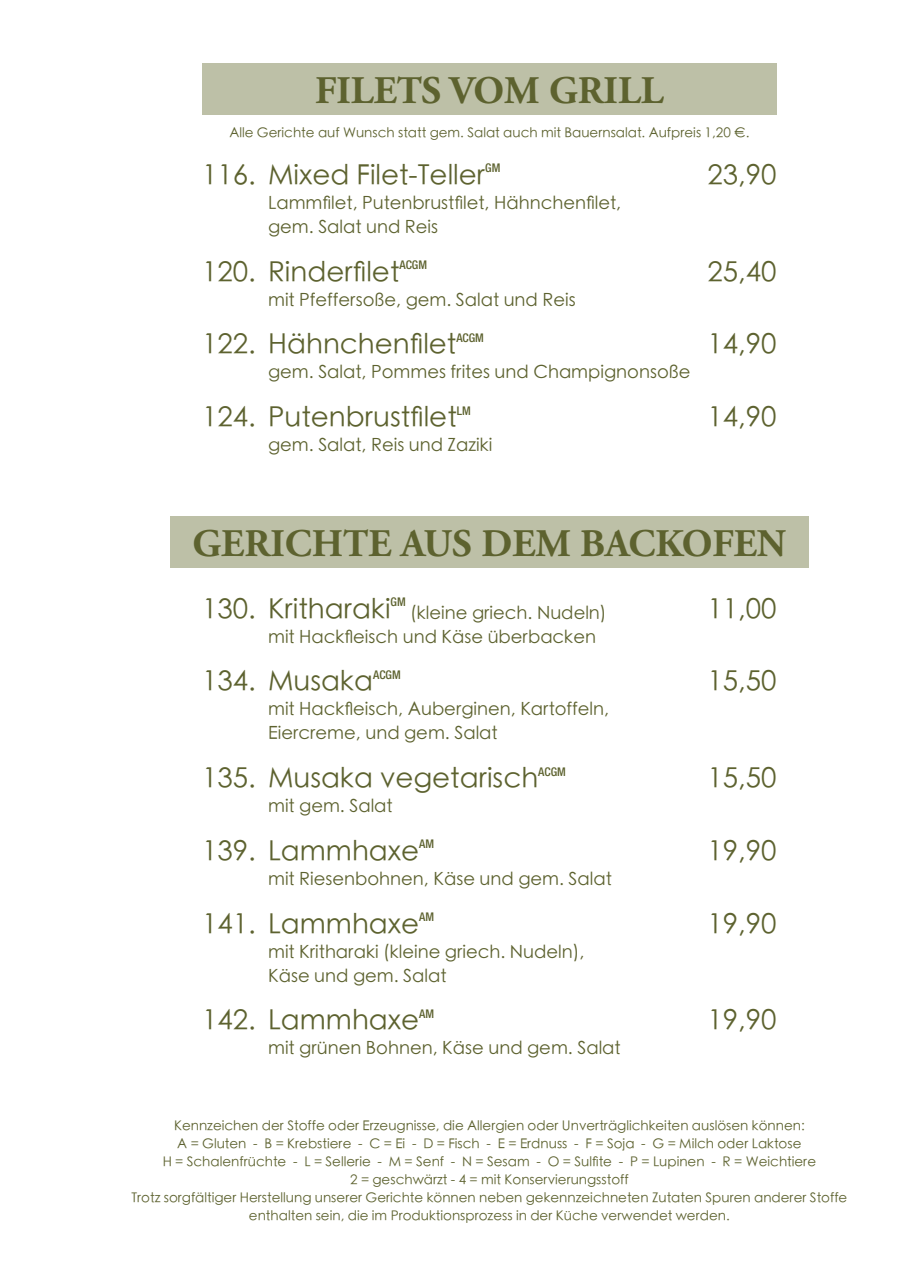
<style>
.page{position:relative;width:915px;height:1263px;background:#fff}
.page>*{position:absolute;margin:0;border:0;box-sizing:border-box;transform-origin:0 0}
.t1{font:700 39px "Adobe Garamond Pro";color:#5d622f}
.t2{font:300 27.75px "ST Heiti SC";color:#5d622f}
.t3{font:300 18px/24px "ST Heiti SC";color:#5d622f}
.t4{font:300 13.5px/18px "ST Heiti SC";color:#5d622f;text-align:center}
.t5{font:500 condensed 12px "Helvetica Neue";color:#5d622f}
</style>
<div class="page">
<div style="left:170px;top:517px;width:638px;height:51px;background:#bdc0a7"></div>
<div style="left:202px;top:64px;width:574px;height:51px;background:#bdc0a7"></div>
<h1 class="t1" style="left:315px;top:68px;width:350px">FILETS VOM GRILL</h1>
<p class="t4" style="left:229px;top:123px;width:521px">Alle Gerichte auf Wunsch statt gem. Salat auch mit Bauernsalat. Aufpreis 1,20 €.</p>
<h2 class="t2" style="left:202px;top:152px;width:284px">116. Mixed Filet-Teller</h2>
<p class="t5" style="left:485px;top:161px;width:17px">GM</p>
<h2 class="t2" style="left:707px;top:152px;width:71px">23,90</h2>
<h3 class="t3" style="left:268px;top:189px;width:354px">Lammfilet, Putenbrustfilet, Hähnchenfilet, gem. Salat und Reis</h3>
<h2 class="t2" style="left:202px;top:249px;width:199px">120. Rinderfilet</h2>
<p class="t5" style="left:399px;top:258px;width:29px">ACGM</p>
<h2 class="t2" style="left:707px;top:249px;width:71px">25,40</h2>
<h3 class="t3" style="left:268px;top:286px;width:309px">mit Pfeffersoße, gem. Salat und Reis</h3>
<h2 class="t2" style="left:202px;top:321px;width:256px">122. Hähnchenfilet</h2>
<p class="t5" style="left:456px;top:330px;width:29px">ACGM</p>
<h2 class="t2" style="left:707px;top:321px;width:71px">14,90</h2>
<h3 class="t3" style="left:268px;top:359px;width:424px">gem. Salat, Pommes frites und Champignonsoße</h3>
<h2 class="t2" style="left:202px;top:394px;width:256px">124. Putenbrustfilet</h2>
<p class="t5" style="left:456px;top:403px;width:15px">LM</p>
<h2 class="t2" style="left:707px;top:394px;width:71px">14,90</h2>
<h3 class="t3" style="left:268px;top:432px;width:226px">gem. Salat, Reis und Zaziki</h3>
<h1 class="t1" style="left:192px;top:521px;width:594px">GERICHTE AUS DEM BACKOFEN</h1>
<h2 class="t2" style="left:202px;top:585px;width:190px">130. Kritharaki</h2>
<p class="t5" style="left:390px;top:595px;width:17px">GM</p>
<h3 class="t3" style="left:410px;top:599px;width:198px">(kleine griech. Nudeln)</h3>
<h2 class="t2" style="left:707px;top:585px;width:71px">11,00</h2>
<h3 class="t3" style="left:268px;top:623px;width:329px">mit Hackfleisch und Käse überbacken</h3>
<h2 class="t2" style="left:202px;top:658px;width:172px">134. Musaka</h2>
<p class="t5" style="left:373px;top:667px;width:29px">ACGM</p>
<h2 class="t2" style="left:707px;top:658px;width:71px">15,50</h2>
<h3 class="t3" style="left:268px;top:696px;width:342px">mit Hackfleisch, Auberginen, Kartoffeln,<br>Eiercreme, und gem. Salat</h3>
<h2 class="t2" style="left:202px;top:755px;width:337px">135. Musaka vegetarisch</h2>
<p class="t5" style="left:538px;top:764px;width:29px">ACGM</p>
<h2 class="t2" style="left:707px;top:755px;width:71px">15,50</h2>
<h3 class="t3" style="left:268px;top:793px;width:126px">mit gem. Salat</h3>
<h2 class="t2" style="left:202px;top:828px;width:218px">139. Lammhaxe</h2>
<p class="t5" style="left:419px;top:837px;width:16px">AM</p>
<h2 class="t2" style="left:707px;top:828px;width:71px">19,90</h2>
<h3 class="t3" style="left:268px;top:865px;width:345px">mit Riesenbohnen, Käse und gem. Salat</h3>
<h2 class="t2" style="left:202px;top:900px;width:218px">141. Lammhaxe</h2>
<p class="t5" style="left:419px;top:910px;width:16px">AM</p>
<h2 class="t2" style="left:707px;top:900px;width:71px">19,90</h2>
<h3 class="t3" style="left:268px;top:938px;width:318px">mit Kritharaki (kleine griech. Nudeln),<br>Käse und gem. Salat</h3>
<h2 class="t2" style="left:202px;top:997px;width:218px">142. Lammhaxe</h2>
<p class="t5" style="left:419px;top:1006px;width:16px">AM</p>
<h2 class="t2" style="left:707px;top:997px;width:71px">19,90</h2>
<h3 class="t3" style="left:268px;top:1035px;width:354px">mit grünen Bohnen, Käse und gem. Salat</h3>
<p class="t4" style="left:131px;top:1116px;width:717px">Kennzeichen der Stoffe oder Erzeugnisse, die Allergien oder Unverträglichkeiten auslösen können:<br>A = Gluten - B = Krebstiere - C = Ei - D = Fisch - E = Erdnuss - F = Soja - G = Milch oder Laktose<br>H = Schalenfrüchte - L = Sellerie - M = Senf - N = Sesam - O = Sulfite - P = Lupinen - R = Weichtiere<br>2 = geschwärzt - 4 = mit Konservierungsstoff<br>Trotz sorgfältiger Herstellung unserer Gerichte können neben gekennzeichneten Zutaten Spuren anderer Stoffe enthalten sein, die im Produktionsprozess in der Küche verwendet werden.</p>
</div>
